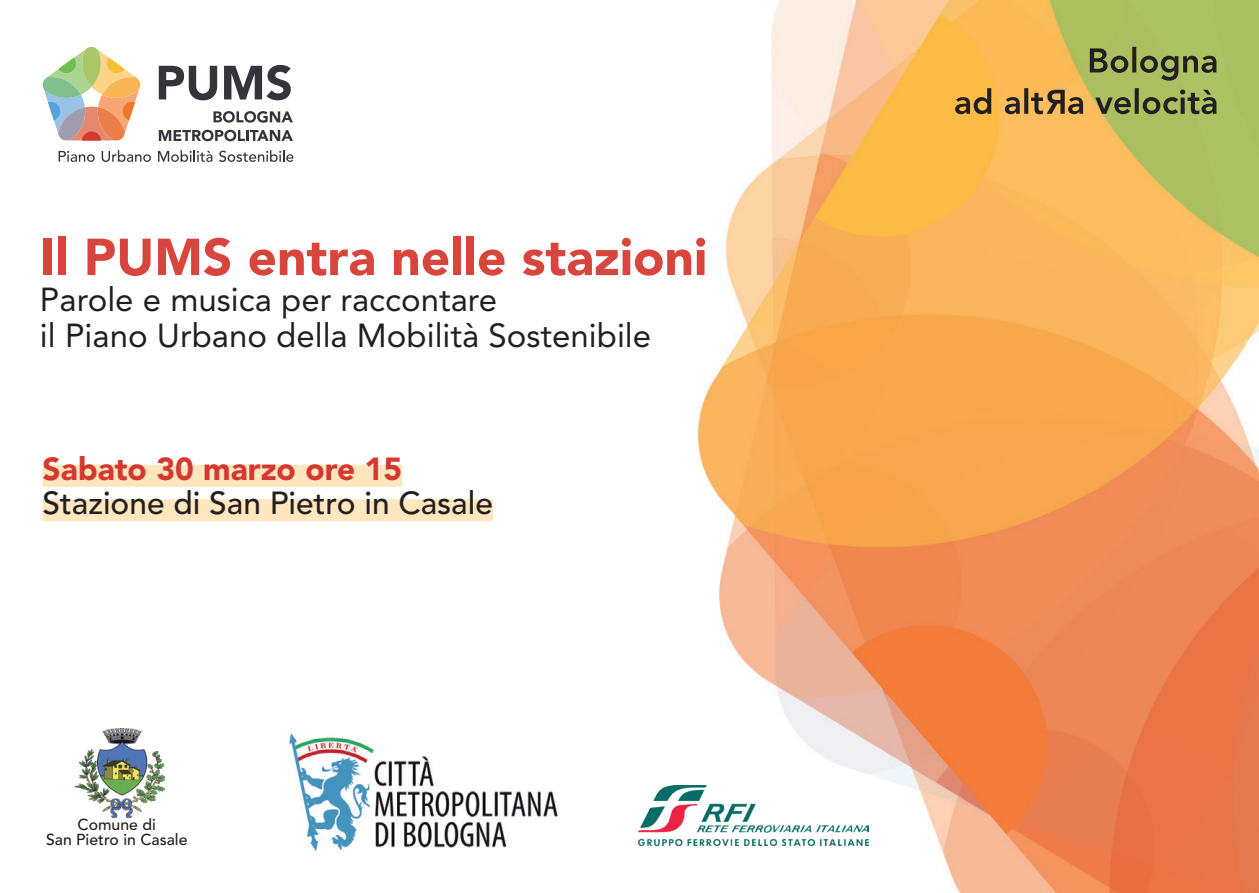
<style>
.page{position:relative;width:1259px;height:893px;background:#fff}
.page>*{position:absolute;margin:0;border:0;box-sizing:border-box;transform-origin:0 0}
.t1{font:900 51.3px "Avenir LT Std";color:#d7453c}
.t2{font:33px "Avenir LT Std";color:#231f20}
.t3{font:500 31.8px "Avenir LT Std";color:#231f20}
.t4{font:900 31.8px "Avenir LT Std";color:#d53830}
.t5{font:500 15.9px "Avenir LT Std";color:#231f20}
</style>
<div class="page">
<img style="left:639px;top:0;width:620px;height:893px">
<svg style="left:159px;top:66px;width:58px;height:34px"></svg>
<svg style="left:224px;top:65px;width:67px;height:35px"></svg>
<svg style="left:213px;top:111px;width:80px;height:12px"></svg>
<svg style="left:159px;top:130px;width:134px;height:11px"></svg>
<svg style="left:42px;top:47px;width:99px;height:94px"></svg>
<svg style="left:59px;top:151px;width:34px;height:11px"></svg>
<svg style="left:102px;top:150px;width:47px;height:12px"></svg>
<svg style="left:158px;top:150px;width:54px;height:12px"></svg>
<svg style="left:219px;top:150px;width:74px;height:12px"></svg>
<svg style="left:955px;top:88px;width:261px;height:26px;background:#9a8847"></svg>
<svg style="left:1089px;top:47px;width:127px;height:34px;background:#83904e"></svg>
<div style="left:43px;top:465px;width:359px;height:22px;background:#fee7bf"></div>
<div style="left:43px;top:499px;width:450px;height:22px;background:#fee7bf"></div>
<img style="left:638px;top:785px;width:230px;height:60px">
<img style="left:289px;top:733px;width:269px;height:118px">
<img style="left:74px;top:728px;width:91px;height:89px">
<p class="t1" style="left:40px;top:226px;width:669px">Il PUMS entra nelle stazioni</p>
<p class="t2" style="left:40px;top:281px;width:459px">Parole e musica per raccontare</p>
<p class="t2" style="left:40px;top:317px;width:613px">il Piano Urbano della Mobilità Sostenibile</p>
<p class="t4" style="left:43px;top:450px;width:361px">Sabato 30 marzo ore 15</p>
<p class="t3" style="left:43px;top:485px;width:452px">Stazione di San Pietro in Casale</p>
<p class="t5" style="left:78px;top:815px;width:80px">Comune di</p>
<p class="t5" style="left:46px;top:830px;width:143px">San Pietro in Casale</p>
</div>
